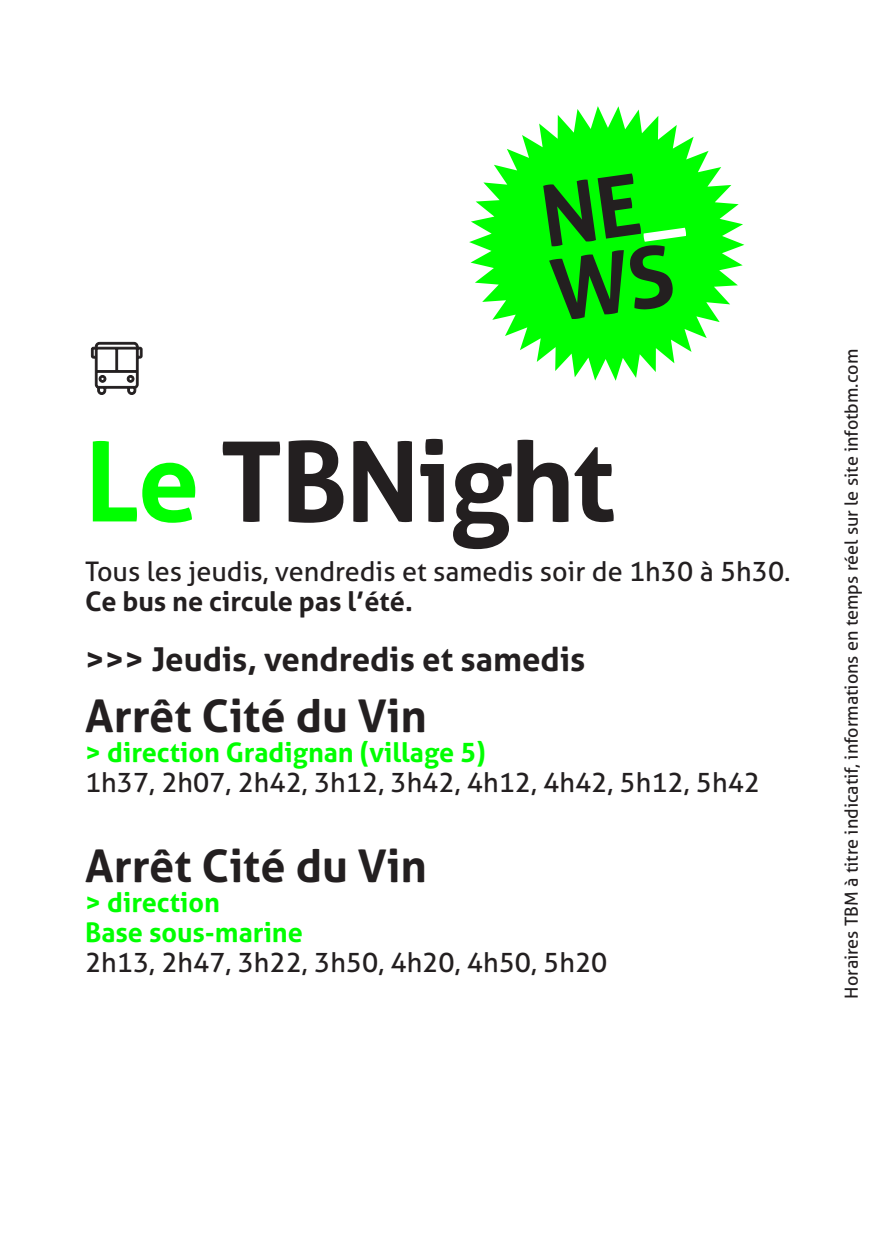
<style>
.page{position:relative;width:893px;height:1259px;background:#fff}
.page>*{position:absolute;margin:0;border:0;box-sizing:border-box;transform-origin:0 0}
.t1{font:700 111px "Aller";letter-spacing:-.02em;color:#231f20}
.t2{font:700 84.6px/74.7px "Aller";color:#231f20}
.t3{font:700 45px "Aller";color:#231f20}
.t4{font:700 33px "Aller";color:#231f20}
.t5{font:27px "Aller";color:#231f20}
.t6{font:700 27px/30px "Aller";color:#0f0}
.t7{font:700 27px "Aller";color:#231f20}
.t8{font:18px "Aller";color:#231f20}
.s1{color:#fff}
.s2{color:#0f0}
</style>
<div class="page">
<svg style="left:469px;top:106px;width:275px;height:275px;fill:#0f0"></svg>
<svg style="left:91px;top:341px;width:52px;height:54px"></svg>
<h2 class="t2" style="left:536px;top:180px;width:142px;rotate:-8deg">NE<span class="s1">_<br></span>WS</h2>
<h1 class="t1" style="left:85px;top:413px;width:532px"><span class="s2">Le</span> TBNight</h1>
<p class="t5" style="left:85px;top:555px;width:707px">Tous les jeudis, vendredis et samedis soir de 1h30 à 5h30.</p>
<p class="t7" style="left:85px;top:585px;width:329px">Ce bus ne circule pas l’été.</p>
<p class="t4" style="left:85px;top:639px;width:502px">&gt;&gt;&gt; Jeudis, vendredis et samedis</p>
<h3 class="t3" style="left:85px;top:688px;width:343px">Arrêt Cité du Vin</h3>
<p class="t6" style="left:85px;top:737px;width:402px">&gt; direction Gradignan (village 5)</p>
<p class="t5" style="left:85px;top:765px;width:677px">1h37, 2h07, 2h42, 3h12, 3h42, 4h12, 4h42, 5h12, 5h42</p>
<h3 class="t3" style="left:85px;top:838px;width:343px">Arrêt Cité du Vin</h3>
<p class="t6" style="left:85px;top:887px;width:219px">&gt; direction<br>Base sous-marine</p>
<p class="t5" style="left:85px;top:945px;width:524px">2h13, 2h47, 3h22, 3h50, 4h20, 4h50, 5h20</p>
<p class="t8" style="left:840px;top:998px;width:651px;rotate:-90deg">Horaires TBM à titre indicatif, informations en temps réel sur le site infotbm.com</p>
</div>
